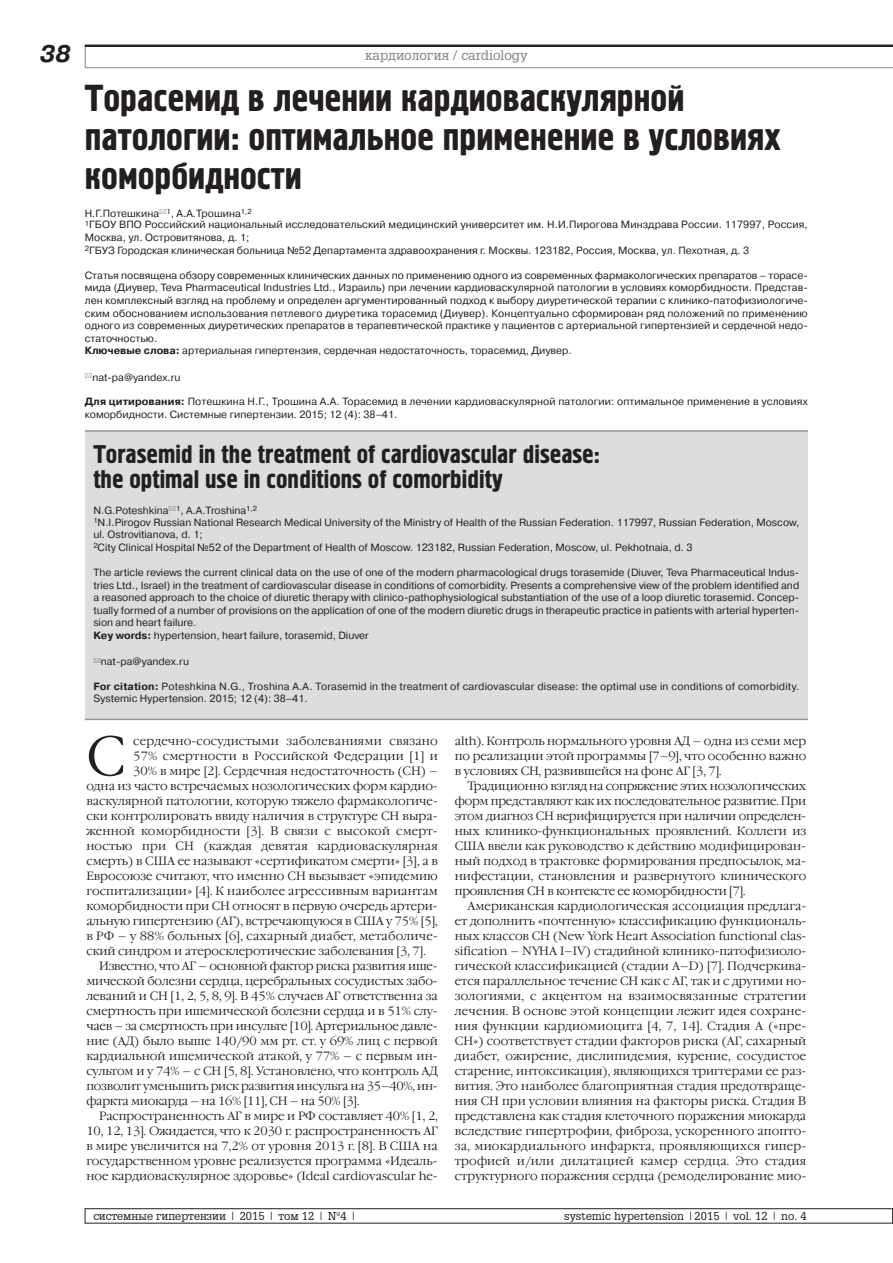
<style>
.page{position:relative;width:893px;height:1263px;background:#fff}
.page>*{position:absolute;margin:0;border:0;box-sizing:border-box;transform-origin:0 0}
.t1{font:300 54.9px "Garamond C";color:#231f20}
.t2{font:37.5px/39px "Hermes C";color:#231f20}
.t3{font:25.5px/25.5px "Hermes C";color:#231f20}
.t4{font:italic 700 24px "Pragmatica C";color:#231f20}
.t5{font:13.5px "AG Gloria";color:#808285}
.t6{font:300 12px/15px "Garamond C";letter-spacing:-.005em;color:#231f20;text-align:justify}
.t7{font:300 12px "Garamond C";letter-spacing:.015em;color:#231f20}
.t8{font:11.25px "AG Gloria";color:#231f20}
.t9{font:10.5px/12.6px "Pragmatica C";color:#231f20}
.s1{font-weight:700}
</style>
<div class="page">
<div style="left:85px;top:430px;width:723px;height:290px;background:#dcddde"></div>
<hr style="left:85px;top:430px;width:723px;height:2px;background:#939598">
<hr style="left:85px;top:719px;width:723px;height:1px;background:#939598">
<div style="left:85px;top:1208px;width:807px;height:15px;border:1px solid #231f20"></div>
<svg style="left:85px;top:47px;width:807px;height:21px"></svg>
<hr style="left:85px;top:45px;width:807px;height:2px;background:#231f20">
<h3 class="t4" style="left:40px;top:45px;width:33px">38</h3>
<p class="t5" style="left:365px;top:50px;width:164px">кардиология / cardiology</p>
<h2 class="t2" style="left:85px;top:81px;width:697px">Торасемид в лечении кардиоваскулярной патологии: оптимальное применение в условиях коморбидности</h2>
<p class="t9" style="left:85px;top:208px;width:724px">Н.Г.Потешкина <sup>1</sup>, А.А.Трошина<sup>1,2<br>1</sup>ГБОУ ВПО Российский национальный исследовательский медицинский университет им. Н.И.Пирогова Минздрава России. 117997, Россия, Москва, ул. Островитянова, д. 1;<br><sup>2</sup>ГБУЗ Городская клиническая больница №52 Департамента здравоохранения г. Москвы. 123182, Россия, Москва, ул. Пехотная, д. 3</p>
<p class="t9" style="left:85px;top:270px;width:724px">Статья посвящена обзору современных клинических данных по применению одного из современных фармакологических препаратов – торасе&shy;мида (Диувер, Teva Pharmaceutical Industries Ltd., Израиль) при лечении кардиоваскулярной патологии в условиях коморбидности. Представ&shy;лен комплексный взгляд на проблему и определен аргументированный подход к выбору диуретической терапии с клинико-патофизиологиче&shy;ским обоснованием использования петлевого диуретика торасемид (Диувер). Концептуально сформирован ряд положений по применению одного из современных диуретических препаратов в терапевтической практике у пациентов с артериальной гипертензией и сердечной недо&shy;статочностью.<br><span class="s1">Ключевые слова:</span> артериальная гипертензия, сердечная недостаточность, торасемид, Диувер.</p>
<p class="t9" style="left:92px;top:372px;width:90px">nat-pa@yandex.ru</p>
<p class="t9" style="left:85px;top:396px;width:724px"><span class="s1">Для цитирования:</span> Потешкина Н.Г., Трошина А.А. Торасемид в лечении кардиоваскулярной патологии: оптимальное применение в условиях коморбидности. Системные гипертензии. 2015; 12 (4): 38–41.</p>
<h3 class="t3" style="left:93px;top:443px;width:508px">Torasemid in the treatment of cardiovascular disease: the optimal use in conditions of comorbidity</h3>
<p class="t9" style="left:93px;top:505px;width:707px">N.G.Poteshkina <sup>1</sup>, A.A.Troshina<sup>1,2<br>1</sup>N.I.Pirogov Russian National Research Medical University of the Ministry of Health of the Russian Federation. 117997, Russian Federation, Moscow, ul. Ostrovitianova, d. 1;<br><sup>2</sup>City Clinical Hospital №52 of the Department of Health of Moscow. 123182, Russian Federation, Moscow, ul. Pekhotnaia, d. 3</p>
<p class="t9" style="left:93px;top:567px;width:707px">The article reviews the current clinical data on the use of one of the modern pharmacological drugs torasemide (Diuver, Teva Pharmaceutical Indus&shy;tries Ltd., Israel) in the treatment of cardiovascular disease in conditions of comorbidity. Presents a comprehensive view of the problem identified and a reasoned approach to the choice of diuretic therapy with clinico-pathophysiological substantiation of the use of a loop diuretic torasemid. Concep&shy;tually formed of a number of provisions on the application of one of the modern diuretic drugs in therapeutic practice in patients with arterial hyperten&shy;sion and heart failure.<br><span class="s1">Key words:</span> hypertension, heart failure, torasemid, Diuver</p>
<p class="t9" style="left:101px;top:656px;width:90px">nat-pa@yandex.ru</p>
<p class="t9" style="left:93px;top:681px;width:707px"><span class="s1">For citation:</span> Poteshkina N.G., Troshina A.A. Torasemid in the treatment of cardiovascular disease: the optimal use in conditions of comorbidity.<br>Systemic Hypertension. 2015; 12 (4): 38–41.</p>
<h1 class="t1" style="left:86px;top:735px;width:40px">С</h1>
<p class="t7" style="left:133px;top:736px;width:306px">сердечно-сосудистыми заболеваниями связано</p>
<p class="t7" style="left:133px;top:751px;width:306px">57% смертности в Российской Федерации [1] и</p>
<p class="t6" style="left:133px;top:765px;width:306px">30% в мире [2]. Сердечная недостаточность (СН) –</p>
<p class="t6" style="left:86px;top:780px;width:353px">одна из часто встречаемых нозологических форм кардио-</p>
<p class="t6" style="left:86px;top:795px;width:353px">васкулярной патологии, которую тяжело фармакологиче-</p>
<p class="t6" style="left:86px;top:810px;width:353px">ски контролировать ввиду наличия в структуре СН выра-</p>
<p class="t7" style="left:86px;top:826px;width:353px">женной коморбидности [3]. В связи с высокой смерт-</p>
<p class="t7" style="left:86px;top:841px;width:353px">ностью при СН (каждая девятая кардиоваскулярная</p>
<p class="t6" style="left:86px;top:855px;width:353px">смерть) в США ее называют «сертификатом смерти» [3], а в</p>
<p class="t6" style="left:86px;top:870px;width:353px">Евросоюзе считают, что именно СН вызывает «эпидемию</p>
<p class="t6" style="left:86px;top:885px;width:353px">госпитализации» [4]. К наиболее агрессивным вариантам</p>
<p class="t6" style="left:86px;top:900px;width:353px">коморбидности при СН относят в первую очередь артери-</p>
<p class="t6" style="left:86px;top:915px;width:353px">альную гипертензию (АГ), встречающуюся в США у 75% [5],</p>
<p class="t7" style="left:86px;top:931px;width:353px">в РФ – у 88% больных [6], сахарный диабет, метаболиче-</p>
<p class="t6" style="left:86px;top:945px;width:341px">ский синдром и атеросклеротические заболевания [3, 7].</p>
<p class="t6" style="left:99px;top:960px;width:340px">Известно, что АГ – основной фактор риска развития ише-</p>
<p class="t6" style="left:86px;top:975px;width:353px">мической болезни сердца, церебральных сосудистых забо-</p>
<p class="t6" style="left:86px;top:990px;width:353px">леваний и СН [1, 2, 5, 8, 9]. В 45% случаев АГ ответственна за</p>
<p class="t6" style="left:86px;top:1005px;width:353px">смертность при ишемической болезни сердца и в 51% слу-</p>
<p class="t6" style="left:86px;top:1020px;width:353px">чаев – за смертность при инсульте [10]. Артериальное давле-</p>
<p class="t6" style="left:86px;top:1035px;width:353px">ние (АД) было выше 140/90 мм рт. ст. у 69% лиц с первой</p>
<p class="t6" style="left:86px;top:1050px;width:353px">кардиальной ишемической атакой, у 77% – с первым ин-</p>
<p class="t6" style="left:86px;top:1065px;width:353px">сультом и у 74% – с СН [5, 8]. Установлено, что контроль АД</p>
<p class="t6" style="left:86px;top:1080px;width:353px">позволит уменьшить риск развития инсульта на 35–40%, ин-</p>
<p class="t6" style="left:86px;top:1095px;width:274px">фаркта миокарда – на 16% [11], СН – на 50% [3].</p>
<p class="t6" style="left:99px;top:1110px;width:340px">Распространенность АГ в мире и РФ составляет 40% [1, 2,</p>
<p class="t6" style="left:86px;top:1125px;width:353px">10, 12, 13]. Ожидается, что к 2030 г. распространенность АГ</p>
<p class="t6" style="left:86px;top:1140px;width:353px">в мире увеличится на 7,2% от уровня 2013 г. [8]. В США на</p>
<p class="t6" style="left:86px;top:1155px;width:353px">государственном уровне реализуется программа «Идеаль-</p>
<p class="t6" style="left:86px;top:1170px;width:353px">ное кардиоваскулярное здоровье» (Ideal cardiovascular he-</p>
<p class="t6" style="left:455px;top:735px;width:353px">alth). Контроль нормального уровня АД – одна из семи мер по реализации этой программы [7–9], что особенно важно в условиях СН, развившейся на фоне АГ [3, 7].</p>
<p class="t6" style="left:455px;top:780px;width:353px;text-indent:13px">Традиционно взгляд на сопряжение этих нозологических форм представляют как их последовательное развитие. При этом диагноз СН верифицируется при наличии определен&shy;ных клинико-функциональных проявлений. Коллеги из США ввели как руководство к действию модифицирован&shy;ный подход в трактовке формирования предпосылок, ма&shy;нифестации, становления и развернутого клинического проявления СН в контексте ее коморбидности [7].</p>
<p class="t6" style="left:455px;top:900px;width:353px;text-indent:13px">Американская кардиологическая ассоциация предлага&shy;ет дополнить «почтенную» классификацию функциональ&shy;ных классов СН (New York Heart Association functional clas&shy;sification – NYHA I–IV) стадийной клинико-патофизиоло&shy;гической классификацией (стадии A–D) [7]. Подчеркива&shy;ется параллельное течение СН как с АГ, так и с другими но&shy;зологиями, с акцентом на взаимосвязанные стратегии лечения. В основе этой концепции лежит идея сохране&shy;ния функции кардиомиоцита [4, 7, 14]. Стадия А («пре-СН») соответствует стадии факторов риска (АГ, сахарный диабет, ожирение, дислипидемия, курение, сосудистое старение, интоксикация), являющихся триггерами ее раз&shy;вития. Это наиболее благоприятная стадия предотвраще&shy;ния СН при условии влияния на факторы риска. Стадия В представлена как стадия клеточного поражения миокарда вследствие гипертрофии, фиброза, ускоренного апопто&shy;за, миокардиального инфаркта, проявляющихся гипер&shy;трофией и/или дилатацией камер сердца. Это стадия структурного поражения сердца (ремоделирование мио-</p>
<p class="t8" style="left:93px;top:1212px;width:265px">системные гипертензии | 2015 | том 12 | №4 |</p>
<p class="t8" style="left:564px;top:1212px;width:244px">systemic hypertension |2015 | vol. 12 | no. 4</p>
</div>
